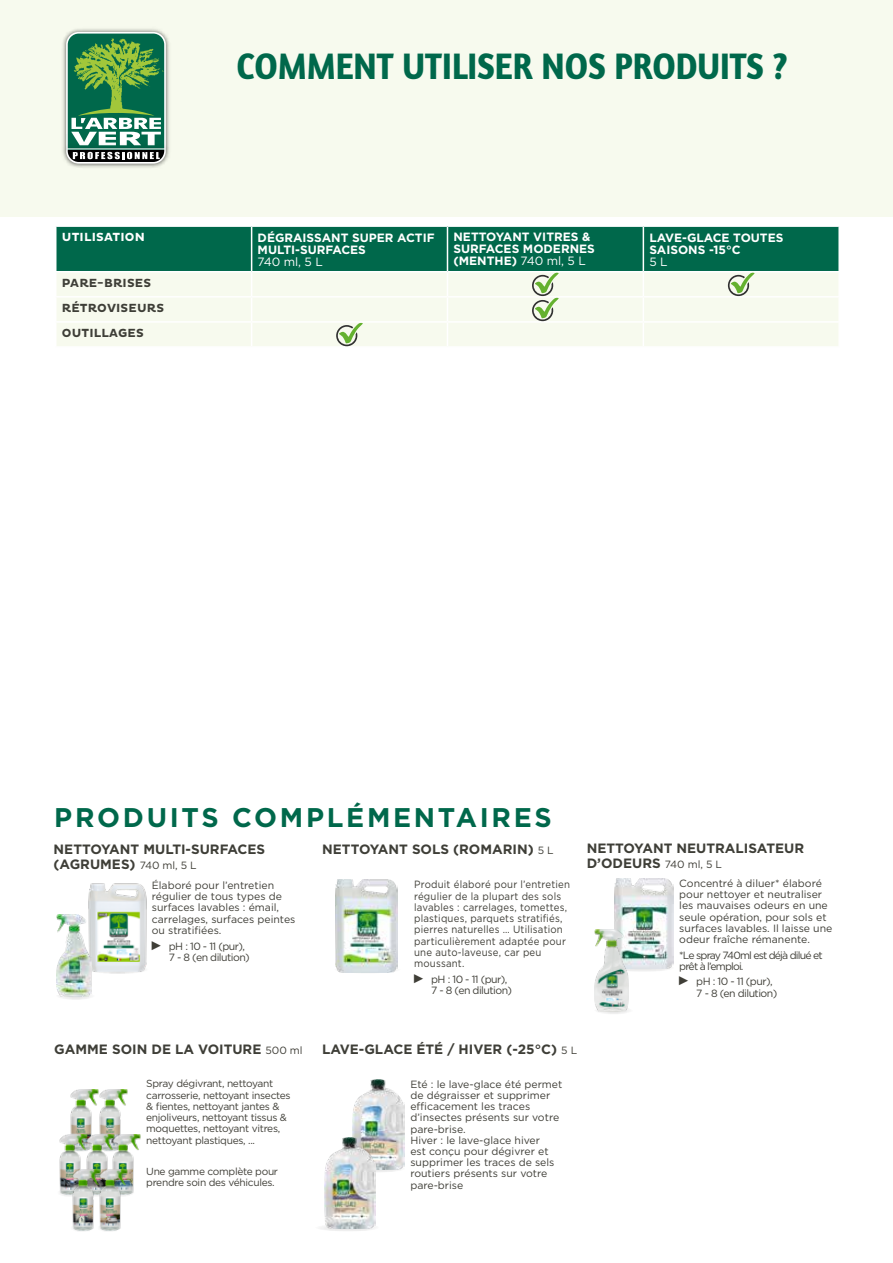
<style>
.page{position:relative;width:893px;height:1263px;background:#fff}
.page>*{position:absolute;margin:0;border:0;box-sizing:border-box;transform-origin:0 0}
.t1{font:700 37.5px "Amaranth";color:#00684b;scale:.9 1}
.t2{font:700 27px "Gotham";letter-spacing:.1em;color:#00684b}
.t3{font:700 13.5px/15px "Gotham";color:#3e3e37}
.t4{font:700 12px/12px "Gotham";color:#fff}
.t5{font:700 12px/25px "Pluto";letter-spacing:.015em;color:#3e3e37}
.t6{font:700 12px "Pluto";letter-spacing:.015em;color:#fff}
.t7{font:12px "Gotham";color:#fff}
.t8{font:10.5px/11.2px "Gotham";color:#3f3e37}
.t9{font:10.5px/11.2px "Gotham";letter-spacing:.02em;color:#3f3e37;scale:.92 1}
.t10{font:10.5px/11.2px "Gotham";letter-spacing:-.05em;color:#3f3e37}
.t11{font:10.5px/11.2px "Gotham";letter-spacing:-.08em;color:#3f3e37}
.t12{font:10.2px/11.2px "Gotham";letter-spacing:-.03em;color:#3f3e37}
.s1{font-weight:400}
.s2{font-weight:400;font-size:10.5px;color:#3f3e37}
.s3{font-family:"Arial Narrow";font-size:12.75px}
</style>
<div class="page">
<div style="left:0;top:0;width:893px;height:217px;background:#f7faee"></div>
<img style="left:62px;top:126px;width:107px;height:42px">
<div style="left:67px;top:134px;width:98px;height:15px;background:#00684b"></div>
<svg style="left:71px;top:126px;width:90px;height:15px"></svg>
<img style="left:62px;top:29px;width:107px;height:97px">
<div style="left:66px;top:32px;width:100px;height:132px;border:2px solid #fff;border-radius:12px"></div>
<svg style="left:73px;top:157px;width:87px;height:2px"></svg>
<img style="left:62px;top:141px;width:107px;height:16px">
<hr style="left:67px;top:148px;width:98px;height:1px;background:#fff">
<svg style="left:56px;top:226px;width:783px;height:120px;background:#9bc3b1"></svg>
<svg style="left:88px;top:965px;width:61px;height:9px"></svg>
<img style="left:88px;top:883px;width:61px;height:88px">
<div style="left:56px;top:992px;width:39px;height:8px;background:#f1f1f1;border-radius:50%"></div>
<img style="left:56px;top:915px;width:36px;height:82px">
<img style="left:70px;top:1090px;width:58px;height:44px">
<svg style="left:610px;top:964px;width:65px;height:8px"></svg>
<img style="left:615px;top:878px;width:58px;height:91px">
<div style="left:594px;top:1007px;width:39px;height:7px;background:#f4f4f4;border-radius:50%"></div>
<img style="left:595px;top:929px;width:33px;height:83px">
<svg style="left:341px;top:1165px;width:66px;height:7px"></svg>
<img style="left:353px;top:1079px;width:51px;height:90px">
<svg style="left:315px;top:1224px;width:66px;height:7px"></svg>
<img style="left:324px;top:1138px;width:52px;height:90px">
<img style="left:88px;top:1134px;width:23px;height:36px">
<div style="left:57px;top:1188px;width:24px;height:9px;background:#f1f1f1;border-radius:50%"></div>
<img style="left:58px;top:1134px;width:30px;height:61px">
<div style="left:110px;top:1188px;width:25px;height:9px;background:#fafafa;border-radius:50%"></div>
<img style="left:111px;top:1134px;width:30px;height:61px">
<svg style="left:97px;top:1223px;width:25px;height:9px"></svg>
<img style="left:101px;top:1170px;width:27px;height:60px">
<svg style="left:70px;top:1223px;width:25px;height:9px"></svg>
<img style="left:71px;top:1170px;width:30px;height:60px">
<img style="left:336px;top:880px;width:62px;height:93px">
<h1 class="t1" style="left:236px;top:42px;width:614px">COMMENT UTILISER NOS PRODUITS ?</h1>
<p class="t6" style="left:62px;top:230px;width:85px">UTILISATION</p>
<p class="t4" style="left:258px;top:231px;width:178px">DÉGRAISSANT SUPER ACTIF<br>MULTI-SURFACES</p>
<p class="t7" style="left:258px;top:254px;width:67px">740 ml, 5 L</p>
<p class="t5" style="left:62px;top:270px;width:104px">PARE-BRISES<br>RÉTROVISEURS<br>OUTILLAGES</p>
<p class="t4" style="left:453px;top:231px;width:143px">NETTOYANT VITRES &amp;<br>SURFACES MODERNES (MENTHE) <span class="s1">740 ml, 5 L</span></p>
<p class="t4" style="left:649px;top:231px;width:136px">LAVE-GLACE TOUTES<br>SAISONS -15°C</p>
<p class="t7" style="left:649px;top:254px;width:20px">5 L</p>
<h2 class="t2" style="left:54px;top:800px;width:499px">PRODUITS COMPLÉMENTAIRES</h2>
<p class="t3" style="left:54px;top:842px;width:213px">NETTOYANT MULTI-SURFACES (AGRUMES) <span class="s2">740 ml, 5 L</span></p>
<p class="t8" style="left:152px;top:879px;width:145px">Élaboré pour l’entretien régulier de tous types de surfaces lavables : émail, carrelages, surfaces peintes ou stratifiées.</p>
<p class="t10" style="left:169px;top:940px;width:83px;text-indent:-17px"><span class="s3">►</span> pH : 10 - 11 (pur),<br>7 - 8 (en dilution)</p>
<p class="t3" style="left:322px;top:842px;width:233px">NETTOYANT SOLS (ROMARIN) <span class="s2">5 L</span></p>
<p class="t9" style="left:414px;top:879px;width:171px">Produit élaboré pour l’entretien régulier de la plupart des sols lavables : carrelages, tomettes, plastiques, parquets stratifiés, pierres naturelles … Utilisation particulièrement adaptée pour une auto-laveuse, car peu moussant.</p>
<p class="t10" style="left:431px;top:973px;width:83px;text-indent:-17px"><span class="s3">►</span> pH : 10 - 11 (pur),<br>7 - 8 (en dilution)</p>
<p class="t3" style="left:587px;top:840px;width:219px">NETTOYANT NEUTRALISATEUR<br>D’ODEURS <span class="s2">740 ml, 5 L</span></p>
<p class="t8" style="left:679px;top:877px;width:155px">Concentré à diluer* élaboré pour nettoyer et neutraliser les mauvaises odeurs en une seule opération, pour sols et surfaces lavables. Il laisse une odeur fraîche rémanente.</p>
<p class="t11" style="left:679px;top:949px;width:145px">*Le spray 740ml est déjà dilué et prêt à l’emploi.</p>
<p class="t10" style="left:696px;top:976px;width:83px;text-indent:-17px"><span class="s3">►</span> pH : 10 - 11 (pur),<br>7 - 8 (en dilution)</p>
<p class="t3" style="left:54px;top:1041px;width:250px">GAMME SOIN DE LA VOITURE <span class="s2">500 ml</span></p>
<p class="t12" style="left:146px;top:1078px;width:146px">Spray dégivrant, nettoyant carrosserie, nettoyant insectes &amp; fientes, nettoyant jantes &amp; enjoliveurs, nettoyant tissus &amp; moquettes, nettoyant vitres, nettoyant plastiques, ...</p>
<p class="t12" style="left:146px;top:1165px;width:133px">Une gamme complète pour prendre soin des véhicules.</p>
<p class="t3" style="left:322px;top:1041px;width:257px">LAVE-GLACE ÉTÉ / HIVER (-25°C) <span class="s2">5 L</span></p>
<p class="t8" style="left:410px;top:1078px;width:153px">Eté : le lave-glace été permet de dégraisser et supprimer efficacement les traces d’insectes présents sur votre pare-brise.<br>Hiver : le lave-glace hiver<br>est conçu pour dégivrer et supprimer les traces de sels routiers présents sur votre pare-brise</p>
</div>
